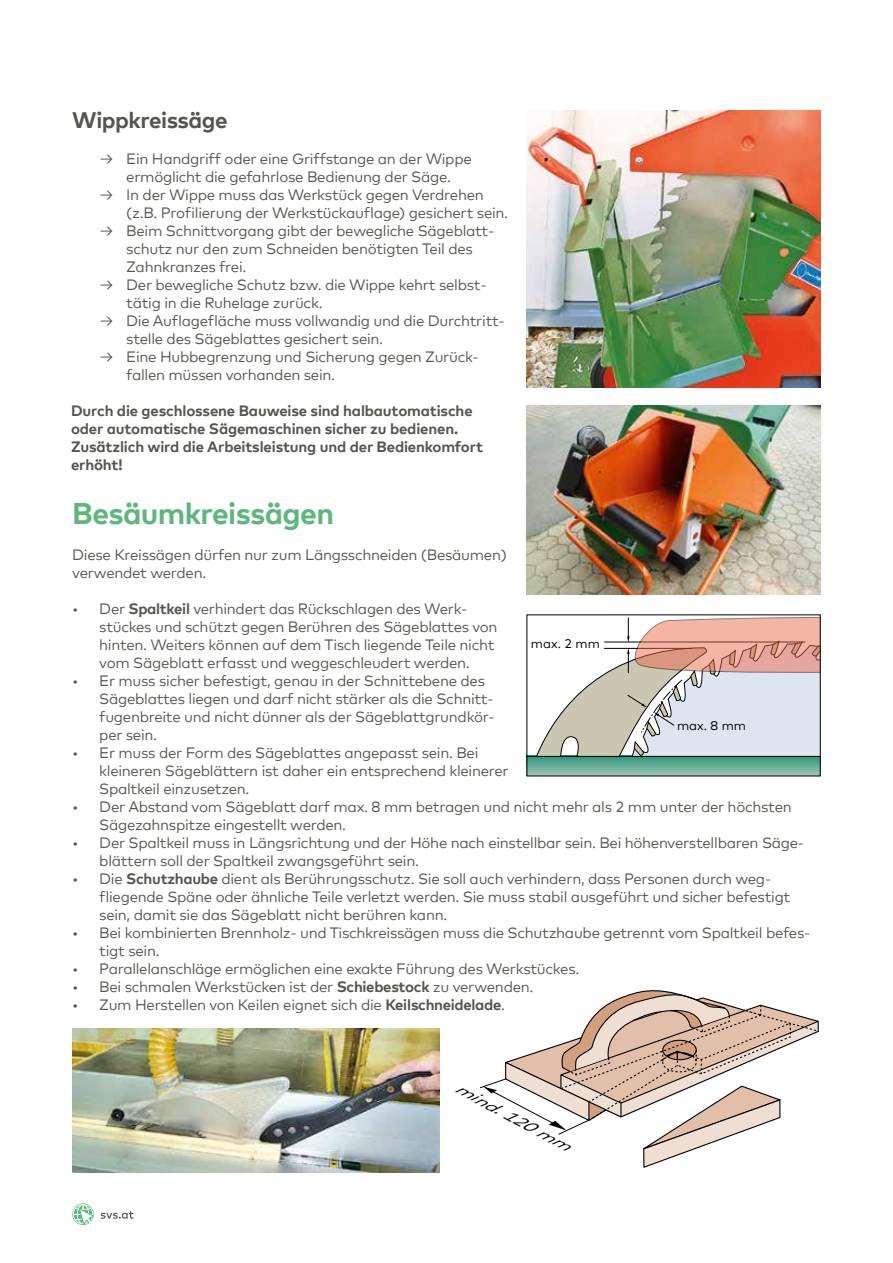
<style>
.page{position:relative;width:893px;height:1263px;background:#fff}
.page>*{position:absolute;margin:0;border:0;box-sizing:border-box;transform-origin:0 0}
.t1{font:700 30px "Mark Offc Pro";letter-spacing:-.02em;color:#5cb77a}
.t2{font:700 22.5px "Mark Offc Pro";letter-spacing:-.02em;color:#565650}
.t3{font:15px/18px "Mark Offc Pro";letter-spacing:-.02em;color:#565650}
.t4{font:700 15px/18px "Mark Offc Pro";letter-spacing:-.01em;color:#565650}
.t5{font:italic 14.4px "Mark Offc Pro";color:#000;scale:1.27 1}
.t6{font:12.75px "Mark Offc Pro";color:#000}
.s1{font-weight:700}
</style>
<div class="page">
<svg style="left:72px;top:1203px;width:22px;height:22px"></svg>
<svg style="left:101px;top:1211px;width:33px;height:8px"></svg>
<img style="left:526px;top:110px;width:295px;height:277px">
<img style="left:526px;top:405px;width:295px;height:190px">
<svg style="left:528px;top:757px;width:291px;height:17px;background:#61ac95"></svg>
<hr style="left:527px;top:756px;width:293px;height:1px;background:#000">
<svg style="left:535px;top:617px;width:284px;height:139px"></svg>
<img style="left:72px;top:1028px;width:367px;height:144px">
<svg style="left:480px;top:990px;width:339px;height:178px"></svg>
<h2 class="t2" style="left:72px;top:103px;width:157px">Wippkreissäge</h2>
<p class="t3" style="left:99px;top:149px;width:374px;text-align:center">→ Ein Handgriff oder eine Griffstange an der Wippe ermöglicht die gefahrlose Bedienung der Säge.</p>
<p class="t3" style="left:126px;top:185px;width:383px;text-indent:-27px">→ In der Wippe muss das Werkstück gegen Verdrehen (z.B. Profilierung der Werkstückauf-lage) gesichert sein.</p>
<p class="t3" style="left:126px;top:221px;width:370px;text-indent:-27px">→ Beim Schnittvorgang gibt der bewegliche Sägeblatt&shy;schutz nur den zum Schneiden benötigten Teil des<br>Zahnkranzes frei.</p>
<p class="t3" style="left:126px;top:275px;width:362px;text-indent:-27px">→ Der bewegliche Schutz bzw. die Wippe kehrt selbst&shy;tätig in die Ruhelage zurück.</p>
<p class="t3" style="left:126px;top:311px;width:380px;text-indent:-27px">→ Die Auflagefläche muss vollwandig und die Durchtritt&shy;stelle des Sägeblattes gesichert sein.</p>
<p class="t3" style="left:126px;top:347px;width:354px;text-indent:-27px">→ Eine Hubbegrenzung und Sicherung gegen Zurück&shy;fallen müssen vorhanden sein.</p>
<p class="t4" style="left:71px;top:401px;width:413px">Durch die geschlossene Bauweise sind halbautomatische oder automatische Sägemaschinen sicher zu bedienen.<br>Zusätzlich wird die Arbeitsleistung und der Bedienkomfort erhöht!</p>
<h1 class="t1" style="left:72px;top:491px;width:263px">Besäumkreissägen</h1>
<p class="t3" style="left:72px;top:545px;width:436px">Diese Kreissägen dürfen nur zum Längsschneiden (Besäumen) verwendet werden.</p>
<p class="t3" style="left:99px;top:599px;width:400px;text-indent:-27px">• Der <span class="s1">Spaltkeil</span> verhindert das Rückschlagen des Werk&shy;stückes und schützt gegen Berühren des Sägeblattes von hinten. Weiters können auf dem Tisch liegende Teile nicht vom Sägeblatt erfasst und weggeschleudert werden.</p>
<p class="t3" style="left:99px;top:671px;width:397px;text-indent:-27px">• Er muss sicher befestigt, genau in der Schnittebene des Sägeblattes liegen und darf nicht stärker als die Schnitt&shy;fugenbreite und nicht dünner als der Sägeblattgrundkör&shy;per sein.</p>
<p class="t3" style="left:99px;top:743px;width:411px;text-indent:-27px">• Er muss der Form des Sägeblattes angepasst sein. Bei kleineren Sägeblättern ist daher ein entsprechend kleinerer<br>Spaltkeil einzusetzen.</p>
<p class="t3" style="left:99px;top:797px;width:694px;text-indent:-27px">• Der Abstand vom Sägeblatt darf max. 8 mm betragen und nicht mehr als 2 mm unter der höchsten<br>Sägezahnspitze eingestellt werden.</p>
<p class="t3" style="left:99px;top:833px;width:706px;text-indent:-27px">• Der Spaltkeil muss in Längsrichtung und der Höhe nach einstellbar sein. Bei höhenverstellbaren Säge&shy;blättern soll der Spaltkeil zwangsgeführt sein.</p>
<p class="t3" style="left:99px;top:869px;width:693px;text-indent:-27px">• Die <span class="s1">Schutzhaube</span> dient als Berührungsschutz. Sie soll auch verhindern, dass Personen durch weg&shy;fliegende Späne oder ähnliche Teile verletzt werden. Sie muss stabil ausgeführt und sicher befestigt sein, damit sie das Sägeblatt nicht berühren kann.</p>
<p class="t3" style="left:99px;top:923px;width:713px;text-indent:-27px">• Bei kombinierten Brennholz- und Tischkreissägen muss die Schutzhaube getrennt vom Spaltkeil befes&shy;tigt sein.</p>
<p class="t3" style="left:72px;top:959px;width:509px">• Parallelanschläge ermöglichen eine exakte Führung des Werkstückes.</p>
<p class="t3" style="left:72px;top:977px;width:463px">• Bei schmalen Werkstücken ist der <span class="s1">Schiebestock</span> zu verwenden.</p>
<p class="t3" style="left:72px;top:995px;width:434px">• Zum Herstellen von Keilen eignet sich die <span class="s1">Keilschneidelade</span>.</p>
<p class="t6" style="left:531px;top:634px;width:71px">max. 2 mm</p>
<p class="t6" style="left:677px;top:716px;width:71px">max. 8 mm</p>
<p class="t5" style="left:461px;top:1077px;width:102px;rotate:28deg">mind. 120 mm</p>
</div>
